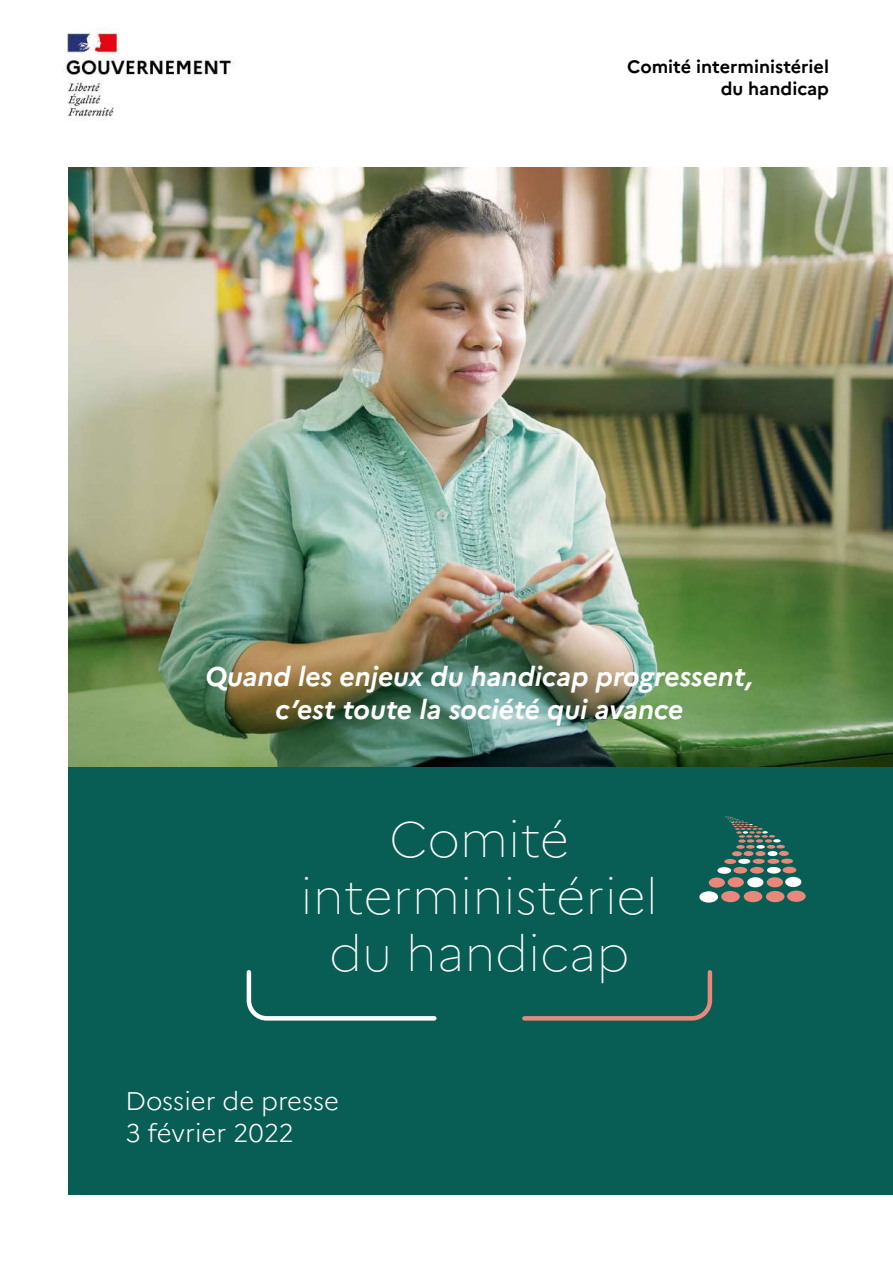
<style>
.page{position:relative;width:893px;height:1263px;background:#fff}
.page>*{position:absolute;margin:0;border:0;box-sizing:border-box;transform-origin:0 0}
.t1{font:100 49.5px/57px "Marianne";color:#fff;text-align:center}
.t2{font:italic 700 27px/33px "Marianne";color:#fff;text-align:center}
.t3{font:300 25.5px/31.5px "Marianne";color:#fff}
.t4{font:700 18px/21.6px "Marianne";color:#000;text-align:right}
</style>
<div class="page">
<img style="left:66px;top:27px;width:167px;height:94px">
<img style="left:68px;top:168px;width:825px;height:599px">
<div style="left:68px;top:767px;width:825px;height:428px;background:#085d55"></div>
<svg style="left:246px;top:970px;width:191px;height:51px"></svg>
<svg style="left:522px;top:970px;width:191px;height:51px"></svg>
<div style="left:787px;top:890px;width:19px;height:12px;background:#e8887b;border-radius:50%"></div>
<div style="left:721px;top:891px;width:19px;height:11px;background:#e8887b;border-radius:50%"></div>
<div style="left:744px;top:891px;width:18px;height:11px;background:#e8887b;border-radius:50%"></div>
<div style="left:709px;top:877px;width:16px;height:11px;background:#e8887b;border-radius:50%"></div>
<div style="left:728px;top:877px;width:16px;height:10px;background:#e8887b;border-radius:50%"></div>
<div style="left:783px;top:867px;width:13px;height:6px;background:#e8887b;border-radius:50%"></div>
<div style="left:733px;top:867px;width:14px;height:6px;background:#e8887b;border-radius:50%"></div>
<div style="left:750px;top:867px;width:14px;height:6px;background:#e8887b;border-radius:50%"></div>
<div style="left:781px;top:859px;width:12px;height:5px;background:#e8887b;border-radius:50%"></div>
<div style="left:724px;top:859px;width:12px;height:5px;background:#e8887b;border-radius:50%"></div>
<div style="left:767px;top:859px;width:12px;height:5px;background:#e8887b;border-radius:50%"></div>
<div style="left:753px;top:859px;width:12px;height:5px;background:#e8887b;border-radius:50%"></div>
<div style="left:779px;top:851px;width:10px;height:5px;background:#e8887b;border-radius:50%"></div>
<div style="left:732px;top:851px;width:10px;height:5px;background:#e8887b;border-radius:50%"></div>
<div style="left:744px;top:851px;width:9px;height:5px;background:#e8887b;border-radius:50%"></div>
<div style="left:755px;top:851px;width:10px;height:5px;background:#e8887b;border-radius:50%"></div>
<div style="left:767px;top:877px;width:16px;height:10px;background:#e8887b;border-radius:50%"></div>
<div style="left:766px;top:891px;width:18px;height:11px;background:#e8887b;border-radius:50%"></div>
<div style="left:785px;top:877px;width:16px;height:10px;background:#fff;border-radius:50%"></div>
<div style="left:747px;top:877px;width:16px;height:10px;background:#fff;border-radius:50%"></div>
<div style="left:717px;top:867px;width:14px;height:7px;background:#fff;border-radius:50%"></div>
<div style="left:767px;top:867px;width:14px;height:6px;background:#fff;border-radius:50%"></div>
<div style="left:738px;top:859px;width:12px;height:5px;background:#fff;border-radius:50%"></div>
<div style="left:768px;top:851px;width:10px;height:5px;background:#fff;border-radius:50%"></div>
<div style="left:699px;top:891px;width:19px;height:11px;background:#fff;border-radius:50%"></div>
<svg style="left:725px;top:816px;width:60px;height:33px"></svg>
<p class="t4" style="left:627px;top:54px;width:203px">Comité interministériel du handicap</p>
<p class="t2" style="left:206px;top:658px;width:549px">Quand les enjeux du handicap progressent, c’est toute la société qui avance</p>
<h1 class="t1" style="left:301px;top:807px;width:359px">Comité interministériel du handicap</h1>
<p class="t3" style="left:125px;top:1083px;width:215px">Dossier de presse<br>3 février 2022</p>
</div>
